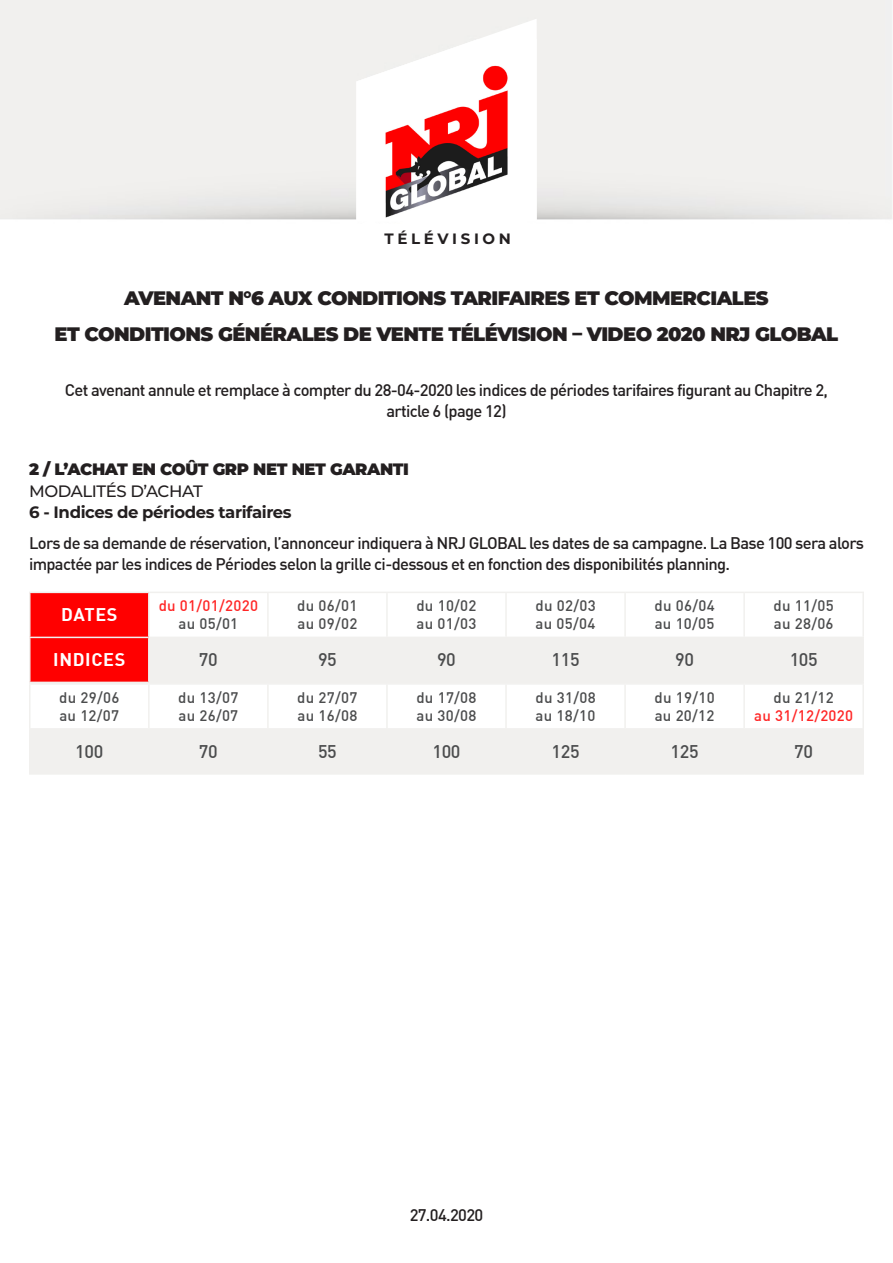
<style>
.page{position:relative;width:893px;height:1263px;background:#fff}
.page>*{position:absolute;margin:0;border:0;box-sizing:border-box;transform-origin:0 0}
.t1{font:900 19.5px "Montserrat";letter-spacing:-.03em;color:#231f20}
.Tableau_1_-_lignes{font:500 18px "DIN";letter-spacing:-.02em;color:#4b4c4d}
.Tableau_2_-_1ère_col{font:700 18px "DIN";letter-spacing:.035em;color:#fff}
.t2{font:500 16.5px/21px "DIN";letter-spacing:-.04em;color:#231f20}
.t3{font:900 16.5px "Montserrat";letter-spacing:-.025em;color:#231f20}
.t4{font:700 16.5px "Montserrat";letter-spacing:-.025em;color:#231f20}
.t5{font:500 16.5px "Montserrat";letter-spacing:-.025em;color:#231f20}
.Tableau_2_-_dates{font:500 15px "DIN";letter-spacing:.02em;color:#4b4c4d}
.Tableau_2_-_dates-2{font:500 15px "DIN";letter-spacing:.02em;color:#ff2626}
.t6{font:700 15px "Montserrat";letter-spacing:.245em;color:#231f20}
</style>
<div class="page">
<svg style="left:31px;top:593px;width:831px;height:89px"></svg>
<hr style="left:267px;top:593px;width:2px;height:44px;background:#f1f0ee">
<hr style="left:148px;top:638px;width:2px;height:44px;background:#f1f0ee">
<hr style="left:267px;top:638px;width:2px;height:44px;background:#f1f0ee">
<hr style="left:29px;top:682px;width:120px;height:1px;background:#f1f0ee">
<hr style="left:149px;top:682px;width:119px;height:1px;background:#f1f0ee">
<hr style="left:268px;top:682px;width:119px;height:1px;background:#f1f0ee">
<hr style="left:387px;top:682px;width:119px;height:1px;background:#f1f0ee">
<hr style="left:506px;top:682px;width:119px;height:1px;background:#f1f0ee">
<hr style="left:625px;top:682px;width:119px;height:1px;background:#f1f0ee">
<hr style="left:744px;top:682px;width:120px;height:1px;background:#f1f0ee">
<hr style="left:387px;top:592px;width:119px;height:1px;background:#f1f0ee">
<hr style="left:506px;top:592px;width:119px;height:1px;background:#f1f0ee">
<hr style="left:505px;top:593px;width:2px;height:44px;background:#f1f0ee">
<hr style="left:625px;top:592px;width:119px;height:1px;background:#f1f0ee">
<hr style="left:624px;top:593px;width:2px;height:44px;background:#f1f0ee">
<hr style="left:744px;top:592px;width:120px;height:1px;background:#f1f0ee">
<hr style="left:743px;top:593px;width:2px;height:44px;background:#f1f0ee">
<hr style="left:862px;top:593px;width:2px;height:44px;background:#f1f0ee">
<hr style="left:29px;top:638px;width:2px;height:44px;background:#f1f0ee">
<hr style="left:387px;top:637px;width:119px;height:1px;background:#f1f0ee">
<hr style="left:386px;top:638px;width:2px;height:44px;background:#f1f0ee">
<hr style="left:506px;top:637px;width:119px;height:1px;background:#f1f0ee">
<hr style="left:505px;top:638px;width:2px;height:44px;background:#f1f0ee">
<hr style="left:625px;top:637px;width:119px;height:1px;background:#f1f0ee">
<hr style="left:624px;top:638px;width:2px;height:44px;background:#f1f0ee">
<hr style="left:744px;top:637px;width:120px;height:1px;background:#f1f0ee">
<hr style="left:743px;top:638px;width:2px;height:44px;background:#f1f0ee">
<hr style="left:862px;top:638px;width:2px;height:44px;background:#f1f0ee">
<hr style="left:29px;top:592px;width:120px;height:1px;background:#f1f0ee">
<hr style="left:29px;top:593px;width:2px;height:44px;background:#f1f0ee">
<hr style="left:29px;top:637px;width:120px;height:1px;background:#f1f0ee">
<hr style="left:149px;top:592px;width:119px;height:1px;background:#f1f0ee">
<hr style="left:148px;top:593px;width:2px;height:44px;background:#f1f0ee">
<hr style="left:268px;top:592px;width:119px;height:1px;background:#f1f0ee">
<hr style="left:386px;top:593px;width:2px;height:44px;background:#f1f0ee">
<hr style="left:149px;top:637px;width:119px;height:1px;background:#f1f0ee">
<hr style="left:268px;top:637px;width:119px;height:1px;background:#f1f0ee">
<div style="left:31px;top:730px;width:831px;height:43px;background:#f1f0ee"></div>
<hr style="left:29px;top:773px;width:120px;height:2px;background:#f1f0ee">
<hr style="left:149px;top:773px;width:119px;height:2px;background:#f1f0ee">
<hr style="left:268px;top:773px;width:119px;height:2px;background:#f1f0ee">
<hr style="left:387px;top:773px;width:119px;height:2px;background:#f1f0ee">
<hr style="left:506px;top:773px;width:119px;height:2px;background:#f1f0ee">
<hr style="left:625px;top:773px;width:119px;height:2px;background:#f1f0ee">
<hr style="left:744px;top:773px;width:120px;height:2px;background:#f1f0ee">
<hr style="left:29px;top:683px;width:120px;height:2px;background:#f1f0ee">
<hr style="left:29px;top:685px;width:2px;height:43px;background:#f1f0ee">
<hr style="left:149px;top:683px;width:119px;height:2px;background:#f1f0ee">
<hr style="left:148px;top:685px;width:2px;height:43px;background:#f1f0ee">
<hr style="left:268px;top:683px;width:119px;height:2px;background:#f1f0ee">
<hr style="left:267px;top:685px;width:2px;height:43px;background:#f1f0ee">
<hr style="left:387px;top:683px;width:119px;height:2px;background:#f1f0ee">
<hr style="left:386px;top:685px;width:2px;height:43px;background:#f1f0ee">
<hr style="left:506px;top:683px;width:119px;height:2px;background:#f1f0ee">
<hr style="left:505px;top:685px;width:2px;height:43px;background:#f1f0ee">
<hr style="left:625px;top:683px;width:119px;height:2px;background:#f1f0ee">
<hr style="left:624px;top:685px;width:2px;height:43px;background:#f1f0ee">
<hr style="left:744px;top:683px;width:120px;height:2px;background:#f1f0ee">
<hr style="left:743px;top:685px;width:2px;height:43px;background:#f1f0ee">
<hr style="left:862px;top:685px;width:2px;height:43px;background:#f1f0ee">
<hr style="left:29px;top:728px;width:120px;height:2px;background:#f1f0ee">
<hr style="left:29px;top:730px;width:2px;height:43px;background:#f1f0ee">
<hr style="left:149px;top:728px;width:119px;height:2px;background:#f1f0ee">
<hr style="left:148px;top:730px;width:2px;height:43px;background:#f1f0ee">
<hr style="left:268px;top:728px;width:119px;height:2px;background:#f1f0ee">
<hr style="left:267px;top:730px;width:2px;height:43px;background:#f1f0ee">
<hr style="left:387px;top:728px;width:119px;height:2px;background:#f1f0ee">
<hr style="left:386px;top:730px;width:2px;height:43px;background:#f1f0ee">
<hr style="left:506px;top:728px;width:119px;height:2px;background:#f1f0ee">
<hr style="left:505px;top:730px;width:2px;height:43px;background:#f1f0ee">
<hr style="left:625px;top:728px;width:119px;height:2px;background:#f1f0ee">
<hr style="left:624px;top:730px;width:2px;height:43px;background:#f1f0ee">
<hr style="left:744px;top:728px;width:120px;height:2px;background:#f1f0ee">
<hr style="left:743px;top:730px;width:2px;height:43px;background:#f1f0ee">
<hr style="left:862px;top:730px;width:2px;height:43px;background:#f1f0ee">
<svg style="left:356px;top:19px;width:181px;height:20px"></svg>
<img style="left:356px;top:39px;width:181px;height:181px">
<p class="t6" style="left:384px;top:228px;width:128px">TÉLÉVISION</p>
<p class="t1" style="left:124px;top:284px;width:646px">AVENANT N°6 AUX CONDITIONS TARIFAIRES ET COMMERCIALES</p>
<p class="t1" style="left:55px;top:320px;width:785px">ET CONDITIONS GÉNÉRALES DE VENTE TÉLÉVISION – VIDEO 2020 NRJ GLOBAL</p>
<p class="t2" style="left:65px;top:379px;width:765px">Cet avenant annule et remplace à compter du 28-04-2020 les indices de périodes tarifaires figurant au Chapitre 2,</p>
<p class="t2" style="left:386px;top:400px;width:122px">article 6 (page 12)</p>
<p class="t3" style="left:29px;top:457px;width:382px">2 / L’ACHAT EN COÛT GRP NET NET GARANTI</p>
<p class="t5" style="left:29px;top:480px;width:175px">MODALITÉS D’ACHAT</p>
<p class="t4" style="left:29px;top:500px;width:264px">6 - Indices de périodes tarifaires</p>
<p class="t2" style="left:29px;top:532px;width:836px">Lors de sa demande de réservation, l’annonceur indiquera à NRJ GLOBAL les dates de sa campagne. La Base 100 sera alors impactée par les indices de Périodes selon la grille ci-dessous et en fonction des disponibilités planning.</p>
<p class="Tableau_2_-_1ère_col" style="left:61px;top:603px;width:58px">DATES</p>
<p class="Tableau_2_-_dates-2" style="left:159px;top:596px;width:101px">du 01/01/2020</p>
<p class="Tableau_2_-_dates" style="left:178px;top:614px;width:61px">au 05/01</p>
<p class="Tableau_2_-_dates" style="left:297px;top:596px;width:62px">du 06/01</p>
<p class="Tableau_2_-_dates" style="left:297px;top:614px;width:61px">au 09/02</p>
<p class="Tableau_2_-_dates" style="left:416px;top:596px;width:62px">du 10/02</p>
<p class="Tableau_2_-_dates" style="left:417px;top:614px;width:61px">au 01/03</p>
<p class="Tableau_2_-_dates" style="left:535px;top:596px;width:62px">du 02/03</p>
<p class="Tableau_2_-_dates" style="left:536px;top:614px;width:61px">au 05/04</p>
<p class="Tableau_2_-_dates" style="left:654px;top:596px;width:62px">du 06/04</p>
<p class="Tableau_2_-_dates" style="left:655px;top:614px;width:61px">au 10/05</p>
<p class="Tableau_2_-_dates" style="left:774px;top:596px;width:62px">du 11/05</p>
<p class="Tableau_2_-_dates" style="left:774px;top:614px;width:61px">au 28/06</p>
<p class="Tableau_2_-_1ère_col" style="left:53px;top:648px;width:74px">INDICES</p>
<p class="Tableau_1_-_lignes" style="left:199px;top:648px;width:20px">70</p>
<p class="Tableau_1_-_lignes" style="left:318px;top:648px;width:20px">95</p>
<p class="Tableau_1_-_lignes" style="left:437px;top:648px;width:20px">90</p>
<p class="Tableau_1_-_lignes" style="left:551px;top:648px;width:30px">115</p>
<p class="Tableau_1_-_lignes" style="left:675px;top:648px;width:20px">90</p>
<p class="Tableau_1_-_lignes" style="left:790px;top:648px;width:30px">105</p>
<p class="Tableau_2_-_dates" style="left:59px;top:688px;width:62px">du 29/06</p>
<p class="Tableau_2_-_dates" style="left:59px;top:706px;width:61px">au 12/07</p>
<p class="Tableau_2_-_dates" style="left:178px;top:688px;width:62px">du 13/07</p>
<p class="Tableau_2_-_dates" style="left:178px;top:706px;width:61px">au 26/07</p>
<p class="Tableau_2_-_dates" style="left:297px;top:688px;width:62px">du 27/07</p>
<p class="Tableau_2_-_dates" style="left:297px;top:706px;width:61px">au 16/08</p>
<p class="Tableau_2_-_dates" style="left:416px;top:688px;width:62px">du 17/08</p>
<p class="Tableau_2_-_dates" style="left:417px;top:706px;width:61px">au 30/08</p>
<p class="Tableau_2_-_dates" style="left:535px;top:688px;width:62px">du 31/08</p>
<p class="Tableau_2_-_dates" style="left:536px;top:706px;width:61px">au 18/10</p>
<p class="Tableau_2_-_dates" style="left:654px;top:688px;width:62px">du 19/10</p>
<p class="Tableau_2_-_dates" style="left:655px;top:706px;width:61px">au 20/12</p>
<p class="Tableau_2_-_dates" style="left:774px;top:688px;width:62px">du 21/12</p>
<p class="Tableau_2_-_dates-2" style="left:754px;top:706px;width:101px">au 31/12/2020</p>
<p class="Tableau_1_-_lignes" style="left:75px;top:740px;width:30px">100</p>
<p class="Tableau_1_-_lignes" style="left:199px;top:740px;width:20px">70</p>
<p class="Tableau_1_-_lignes" style="left:318px;top:740px;width:20px">55</p>
<p class="Tableau_1_-_lignes" style="left:432px;top:740px;width:30px">100</p>
<p class="Tableau_1_-_lignes" style="left:551px;top:740px;width:30px">125</p>
<p class="Tableau_1_-_lignes" style="left:671px;top:740px;width:30px">125</p>
<p class="Tableau_1_-_lignes" style="left:794px;top:740px;width:20px">70</p>
<p class="t2" style="left:410px;top:1204px;width:75px">27.04.2020</p>
</div>
